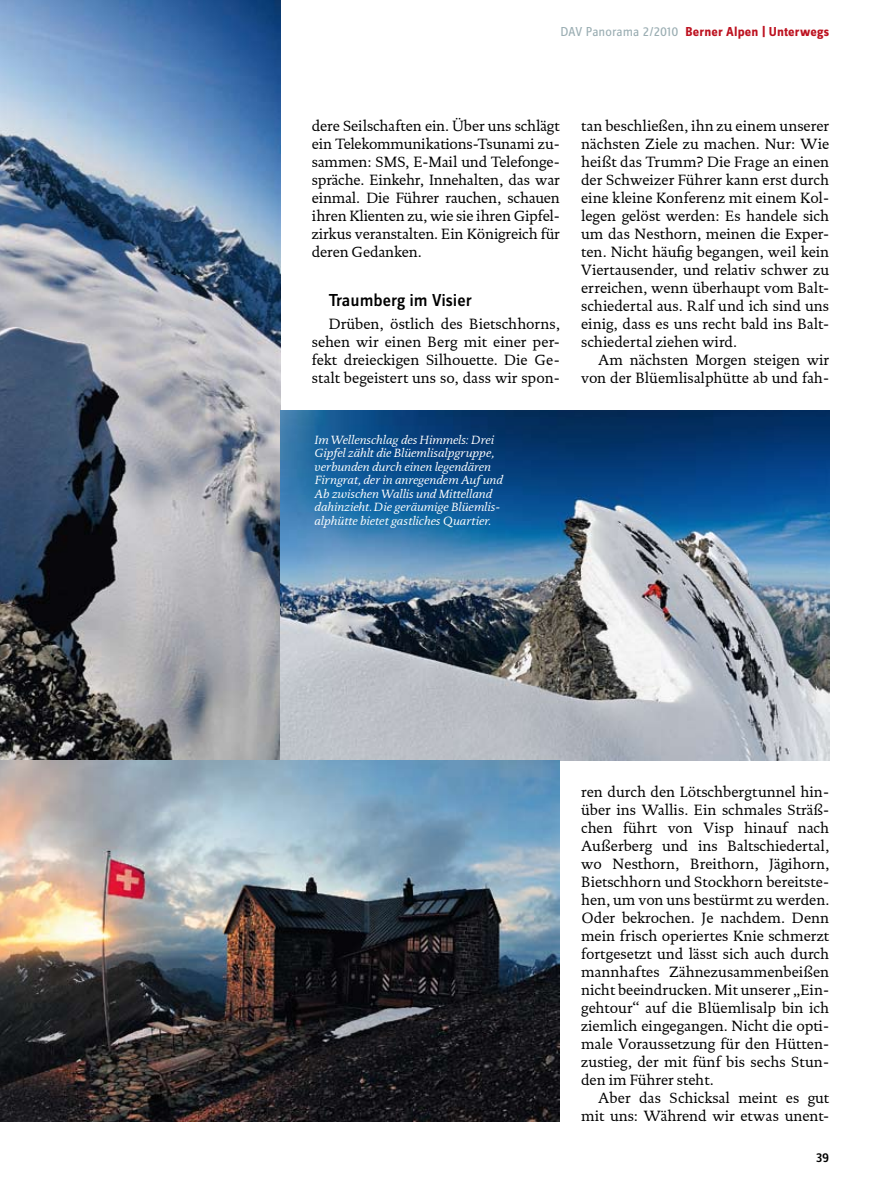
<style>
.page{position:relative;width:893px;height:1191px;background:#fff}
.page>*{position:absolute;margin:0;border:0;box-sizing:border-box;transform-origin:0 0}
.t1{font:500 18px "Zine Sans Dis";color:#000}
.t2{font:15px/18px "DTL Documenta ST";color:#000;text-align:justify}
.t3{font:700 13.5px "Zine Sans Dis";letter-spacing:.01em;color:#bd1220}
.t4{font:500 13.5px "Zine Sans Dis";color:#000}
.t5{font:italic 12px/13.5px "DTL Documenta ST";color:#fff}
.s1{font-weight:400;color:#9baeb3}
</style>
<div class="page">
<img style="left:0;top:0;width:281px;height:761px">
<img style="left:281px;top:410px;width:548px;height:351px">
<img style="left:0;top:761px;width:560px;height:360px">
<p class="t3" style="left:560px;top:25px;width:270px"><span class="s1">DAV Panorama 2/2010</span> Berner Alpen | Unterwegs</p>
<p class="t2" style="left:312px;top:117px;width:250px">dere Seilschaften ein. Über uns schlägt ein Telekommunikations-Tsunami zu&shy;sammen: SMS, E-Mail und Telefonge&shy;spräche. Einkehr, Innehalten, das war einmal. Die Führer rauchen, schauen ihren Klienten zu, wie sie ihren Gipfel&shy;zirkus veranstalten. Ein Königreich für deren Gedanken.</p>
<p class="t1" style="left:329px;top:291px;width:145px">Traumberg im Visier</p>
<p class="t2" style="left:312px;top:315px;width:250px;text-indent:17px">Drüben, östlich des Bietschhorns, sehen wir einen Berg mit einer per&shy;fekt dreieckigen Silhouette. Die Ge&shy;stalt begeistert uns so, dass wir spon-</p>
<p class="t5" style="left:315px;top:433px;width:190px">Im Wellenschlag des Himmels: Drei Gipfel zählt die Blüemlisalpgruppe, verbunden durch einen legendären Firngrat, der in anregendem Auf und Ab zwischen Wallis und Mittelland dahinzieht. Die geräumige Blüemlis&shy;alphütte bietet gastliches Quartier.</p>
<p class="t2" style="left:581px;top:117px;width:250px">tan beschließen, ihn zu einem unserer nächsten Ziele zu machen. Nur: Wie heißt das Trumm? Die Frage an einen der Schweizer Führer kann erst durch eine kleine Konferenz mit einem Kol&shy;legen gelöst werden: Es handele sich um das Nesthorn, meinen die Exper&shy;ten. Nicht häufig begangen, weil kein Viertausender, und relativ schwer zu erreichen, wenn überhaupt vom Balt&shy;schiedertal aus. Ralf und ich sind uns einig, dass es uns recht bald ins Balt&shy;schiedertal ziehen wird.</p>
<p class="t2" style="left:581px;top:351px;width:250px;text-align:right">Am nächsten Morgen steigen wir von der Blüemlisalphütte ab und fah-</p>
<p class="t2" style="left:581px;top:783px;width:250px">ren durch den Lötschbergtunnel hin&shy;über ins Wallis. Ein schmales Sträß&shy;chen führt von Visp hinauf nach Außerberg und ins Baltschiedertal, wo Nesthorn, Breithorn, Jägihorn, Bietschhorn und Stockhorn bereitste&shy;hen, um von uns bestürmt zu werden.<br>Oder bekrochen. Je nachdem. Denn mein frisch operiertes Knie schmerzt fortgesetzt und lässt sich auch durch mannhaftes Zähnezusammenbeißen nicht beeindrucken. Mit unserer „Ein&shy;gehtour“ auf die Blüemlisalp bin ich ziemlich eingegangen. Nicht die opti&shy;male Voraussetzung für den Hütten&shy;zustieg, der mit fünf bis sechs Stun&shy;den im Führer steht.</p>
<p class="t2" style="left:581px;top:1089px;width:250px;text-align:right">Aber das Schicksal meint es gut mit uns: Während wir etwas unent-</p>
<p class="t4" style="left:816px;top:1150px;width:15px">39</p>
</div>
